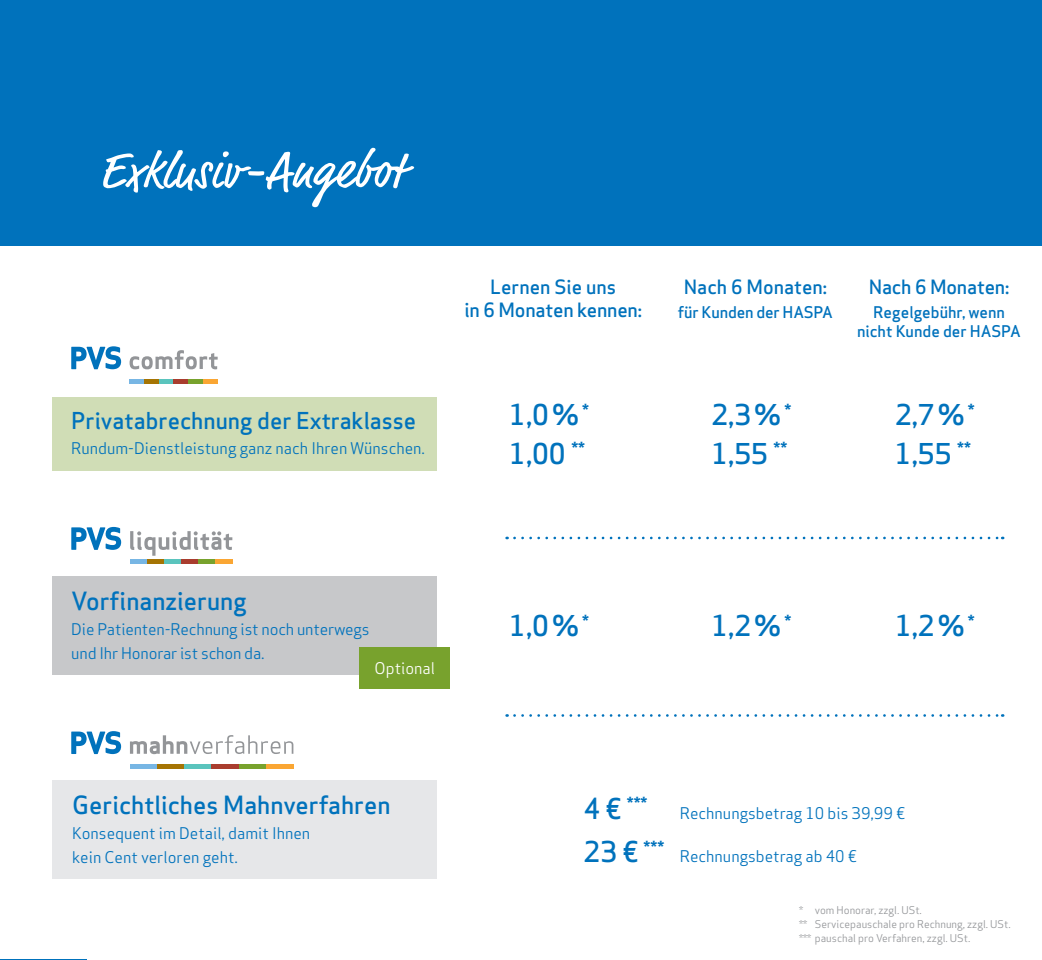
<style>
.page{position:relative;width:1042px;height:960px;background:#fff}
.page>*{position:absolute;margin:0;border:0;box-sizing:border-box;transform-origin:0 0}
.t1{font:50.75px "Market OT";color:#fff}
.t2{font:500 28px/38.5px "Apex Sans";color:#0072bc}
.t3{font:500 24.5px "Apex Sans";color:#0072bc}
.t4{font:500 22.75px "Apex Sans";color:#0072bc}
.t5{font:500 19.25px/23.1px "Apex Sans";letter-spacing:-.01em;color:#0072bc;text-align:center}
.t6{font:500 16.28px "Apex Sans";color:#0072bc}
.t7{font:15.75px/24.5px "Apex Sans";color:#0072bc}
.t8{font:500 15.75px/18.9px "Apex Sans";color:#0072bc;text-align:center}
.t9{font:15.75px "Apex Sans";color:#fff}
.t10{font:10.5px/14px "Apex Sans";color:#939598}
.s1{font-size:28px}
</style>
<div class="page">
<div style="left:0;top:0;width:1042px;height:246px;background:#0072bc"></div>
<div style="left:52px;top:397px;width:385px;height:73px;background:#d0ddb6"></div>
<svg style="left:71px;top:346px;width:50px;height:23px"></svg>
<svg style="left:130px;top:350px;width:88px;height:19px"></svg>
<hr style="left:130px;top:379px;width:14px;height:4px;background:#77b6e4">
<hr style="left:144px;top:379px;width:15px;height:4px;background:#a57403">
<hr style="left:159px;top:379px;width:15px;height:4px;background:#5ac4bd">
<hr style="left:174px;top:379px;width:14px;height:4px;background:#a93d2e">
<hr style="left:188px;top:379px;width:15px;height:4px;background:#78a22d">
<hr style="left:203px;top:379px;width:15px;height:4px;background:#faa633">
<hr style="left:0;top:958px;width:86px;height:1px;background:#0072bc">
<svg style="left:514px;top:536px;width:489px;height:3px"></svg>
<svg style="left:514px;top:714px;width:489px;height:2px"></svg>
<div style="left:52px;top:576px;width:384px;height:98px;background:#c7c8ca"></div>
<svg style="left:71px;top:526px;width:50px;height:23px"></svg>
<svg style="left:130px;top:531px;width:102px;height:24px"></svg>
<div style="left:130px;top:559px;width:17px;height:5px;background:#77b6e4"></div>
<div style="left:147px;top:559px;width:17px;height:5px;background:#a57403"></div>
<div style="left:164px;top:559px;width:17px;height:5px;background:#5ac4bd"></div>
<div style="left:181px;top:559px;width:17px;height:5px;background:#a93d2e"></div>
<div style="left:198px;top:559px;width:17px;height:5px;background:#78a22d"></div>
<div style="left:215px;top:559px;width:17px;height:5px;background:#faa633"></div>
<div style="left:360px;top:647px;width:90px;height:42px;background:#78a22d"></div>
<svg style="left:71px;top:731px;width:50px;height:22px"></svg>
<svg style="left:130px;top:735px;width:163px;height:18px"></svg>
<div style="left:130px;top:763px;width:27px;height:5px;background:#77b6e4"></div>
<div style="left:157px;top:763px;width:27px;height:5px;background:#a57403"></div>
<div style="left:184px;top:763px;width:28px;height:5px;background:#5ac4bd"></div>
<div style="left:212px;top:763px;width:27px;height:5px;background:#a93d2e"></div>
<div style="left:239px;top:763px;width:27px;height:5px;background:#78a22d"></div>
<div style="left:266px;top:763px;width:27px;height:5px;background:#faa633"></div>
<div style="left:52px;top:780px;width:384px;height:98px;background:#e6e7e9"></div>
<h1 class="t1" style="left:99px;top:140px;width:306px">Exklusiv-Angebot</h1>
<h3 class="t4" style="left:71px;top:401px;width:346px">Privatabrechnung der Extraklasse</h3>
<p class="t7" style="left:71px;top:434px;width:355px">Rundum-Dienstleistung ganz nach Ihren Wünschen.</p>
<p class="t5" style="left:464px;top:272px;width:179px">Lernen Sie uns<br>in 6 Monaten kennen:</p>
<p class="t5" style="left:684px;top:272px;width:145px">Nach 6 Monaten:</p>
<p class="t8" style="left:678px;top:300px;width:157px">für Kunden der HASPA</p>
<p class="t5" style="left:868px;top:272px;width:142px">Nach 6 Monaten:</p>
<p class="t8" style="left:857px;top:300px;width:165px">Regelgebühr, wenn nicht Kunde der HASPA</p>
<h2 class="t2" style="left:509px;top:392px;width:81px">1,0 % <sup>*<br></sup>1,00 <sup>**</sup></h2>
<h2 class="t2" style="left:711px;top:392px;width:81px">2,3 % <sup>*<br></sup>1,55 <sup>**</sup></h2>
<h2 class="t2" style="left:895px;top:392px;width:81px">2,7 % <sup>*<br></sup>1,55 <sup>**</sup></h2>
<h3 class="t3" style="left:71px;top:579px;width:177px">Vorfinanzierung</h3>
<p class="t7" style="left:71px;top:614px;width:300px">Die Patienten-Rechnung ist noch unterwegs und Ihr Honorar ist schon da.</p>
<p class="t9" style="left:375px;top:655px;width:62px">Optional</p>
<h3 class="t3" style="left:72px;top:783px;width:320px">Gerichtliches Mahnverfahren</h3>
<p class="t7" style="left:72px;top:819px;width:239px">Konsequent im Detail, damit Ihnen kein Cent verloren geht.</p>
<h2 class="t2" style="left:509px;top:602px;width:81px">1,0 % <sup>*</sup></h2>
<h2 class="t2" style="left:895px;top:602px;width:81px">1,2 % <sup>*</sup></h2>
<h2 class="t2" style="left:711px;top:602px;width:81px">1,2 % <sup>*</sup></h2>
<p class="t6" style="left:583px;top:788px;width:65px"><span class="s1">4 €</span> ***</p>
<p class="t7" style="left:680px;top:798px;width:227px">Rechnungsbetrag 10 bis 39,99 €</p>
<h2 class="t2" style="left:583px;top:828px;width:82px">23 € <sup>***</sup></h2>
<p class="t7" style="left:680px;top:842px;width:179px">Rechnungsbetrag ab 40 €</p>
<p class="t10" style="left:799px;top:901px;width:213px">* vom Honorar, zzgl. USt.<br>** Servicepauschale pro Rechnung, zzgl. USt. *** pauschal pro Verfahren, zzgl. USt.</p>
</div>
